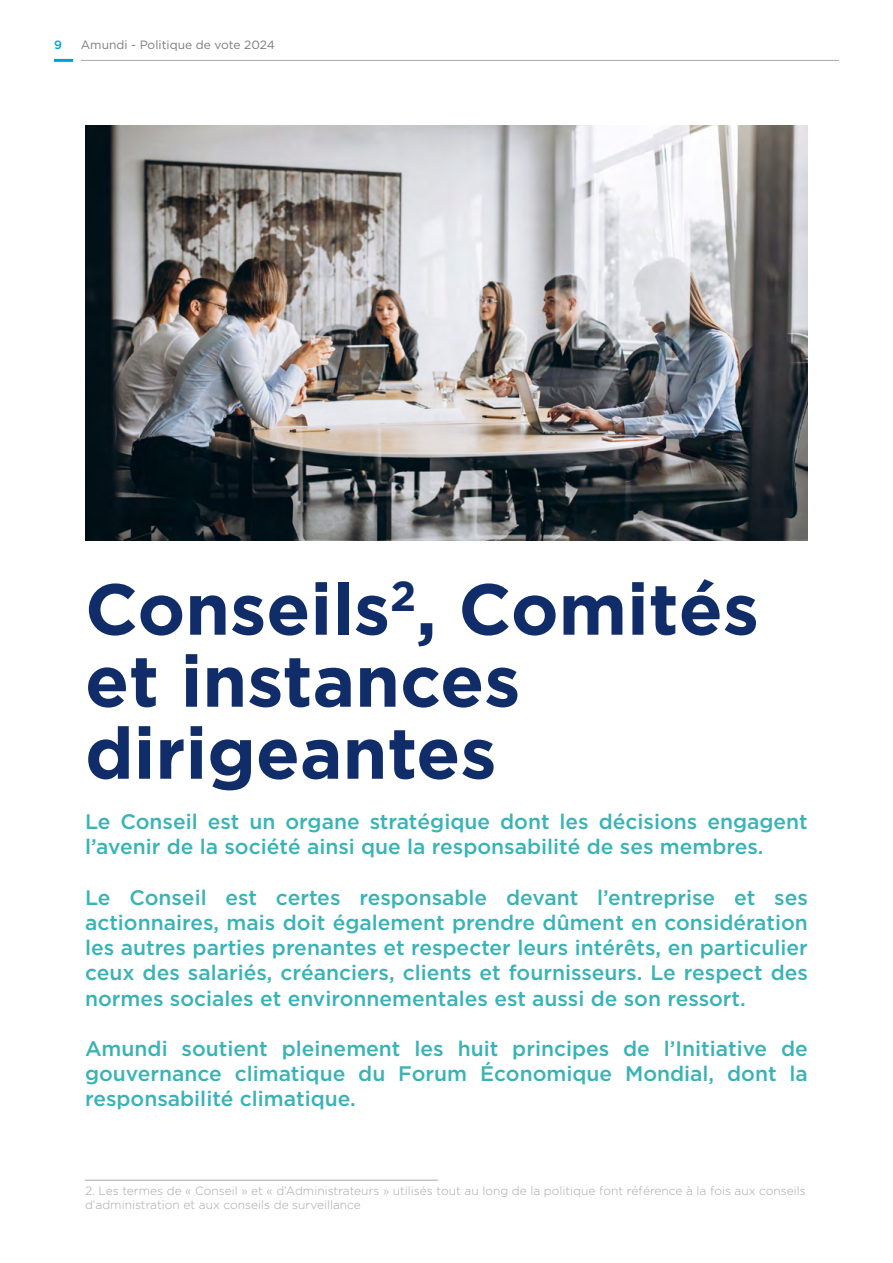
<style>
.page{position:relative;width:893px;height:1263px;background:#fff}
.page>*{position:absolute;margin:0;border:0;box-sizing:border-box;transform-origin:0 0}
.t1{font:700 72px/72px "Gotham HTF";color:#102d69}
.t2{font:500 21px/25.2px "Gotham HTF";color:#39b3b6;text-align:justify}
.t3{font:300 12px/14.4px "Gotham HTF";color:#a8a8a7}
.t4{font:12px "Gotham HTF";color:#7c7b7b}
.t5{font:500 12px "Gotham HTF";color:#009fe3}
</style>
<div class="page">
<hr style="left:81px;top:60px;width:758px;height:1px;background:#a8a8a7">
<hr style="left:54px;top:59px;width:19px;height:3px;background:#009fe3">
<hr style="left:85px;top:1180px;width:353px;height:1px;background:#a8a8a7">
<img style="left:85px;top:125px;width:723px;height:415px">
<p class="t5" style="left:54px;top:38px;width:9px">9</p>
<p class="t4" style="left:81px;top:39px;width:196px">Amundi - Politique de vote 2024</p>
<h1 class="t1" style="left:85px;top:571px;width:675px">Conseils<sup>2</sup>, Comités et instances dirigeantes</h1>
<p class="t2" style="left:85px;top:809px;width:724px">Le Conseil est un organe stratégique dont les décisions engagent l’avenir de la société ainsi que la responsabilité de ses membres.</p>
<p class="t2" style="left:85px;top:884px;width:724px">Le Conseil est certes responsable devant l’entreprise et ses actionnaires, mais doit également prendre dûment en considération les autres parties prenantes et respecter leurs intérêts, en particulier ceux des salariés, créanciers, clients et fournisseurs. Le respect des normes sociales et environnementales est aussi de son ressort.</p>
<p class="t2" style="left:85px;top:1035px;width:724px">Amundi soutient pleinement les huit principes de l’Initiative de gouvernance climatique du Forum Économique Mondial, dont la responsabilité climatique.</p>
<p class="t3" style="left:85px;top:1183px;width:722px">2. Les termes de « Conseil » et « d’Administrateurs » utilisés tout au long de la politique font référence à la fois aux conseils d’administration et aux conseils de surveillance</p>
</div>
